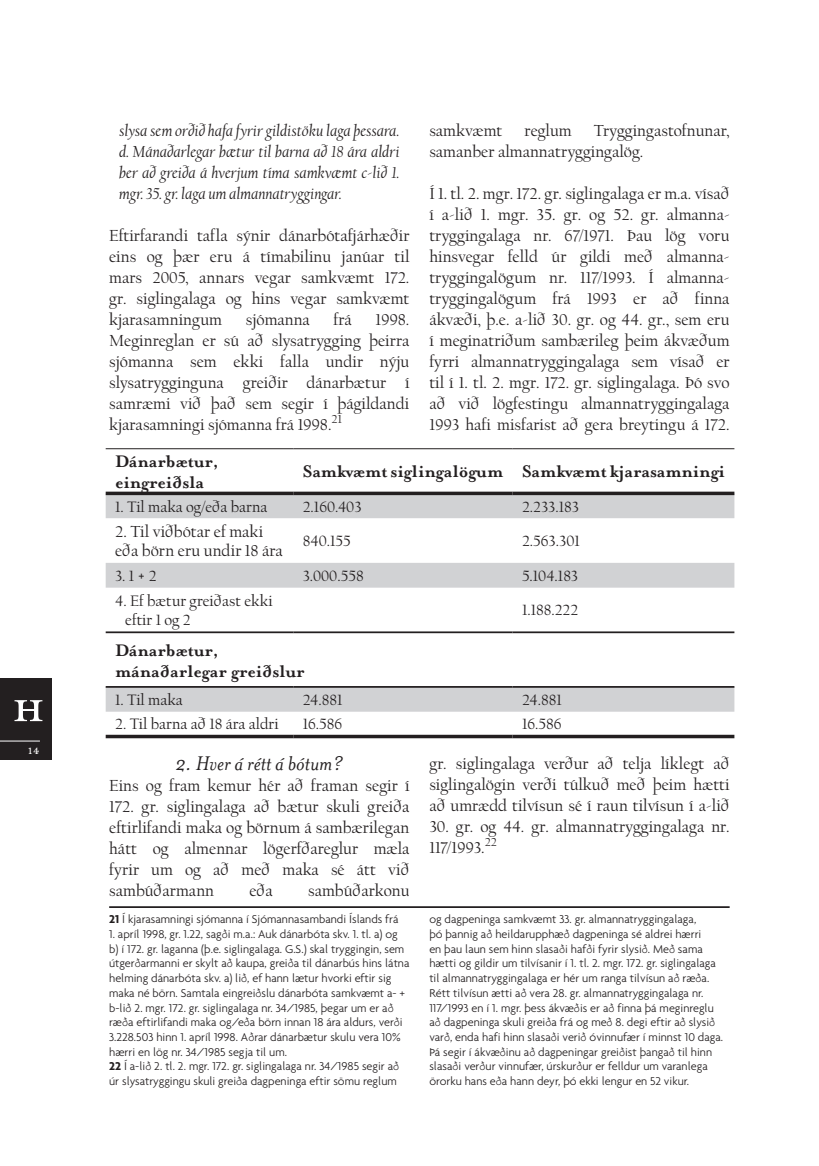
<style>
.page{position:relative;width:819px;height:1166px;background:#fff}
.page>*{position:absolute;margin:0;border:0;box-sizing:border-box;transform-origin:0 0}
.t1{font:63px "Mrs Eaves Petite Caps";color:#fff}
.t2{font:italic 22.75px "Mrs Eaves";color:#231f20}
.t3{font:700 19.25px/21px "Mrs Eaves";color:#231f20}
.t4{font:16.62px/21px "FB Californian";color:#231f20;text-align:justify}
.t5{font:italic 16.62px/21px "FB Californian";color:#231f20;text-align:justify}
.t6{font:15.75px/18.9px "FB Californian";color:#231f20}
.t7{font:14px "Mrs Eaves Small Caps";color:#fff}
.t8{font:300 12.25px/14.7px "Agenda";color:#231f20}
.s1{font-weight:700}
</style>
<div class="page">
<div style="left:0;top:678px;width:52px;height:81px;background:#231f20"></div>
<hr style="left:0;top:740px;width:40px;height:1px;background:#fff">
<hr style="left:109px;top:906px;width:620px;height:2px;background:#231f20">
<svg style="left:106px;top:495px;width:628px;height:217px"></svg>
<hr style="left:106px;top:492px;width:187px;height:3px;background:#231f20">
<hr style="left:293px;top:492px;width:219px;height:3px;background:#231f20">
<hr style="left:512px;top:492px;width:222px;height:3px;background:#231f20">
<hr style="left:106px;top:448px;width:187px;height:1px;background:#231f20">
<hr style="left:293px;top:448px;width:219px;height:1px;background:#231f20">
<hr style="left:512px;top:448px;width:222px;height:1px;background:#231f20">
<hr style="left:106px;top:631px;width:187px;height:2px;background:#231f20">
<hr style="left:293px;top:631px;width:219px;height:2px;background:#231f20">
<hr style="left:512px;top:631px;width:222px;height:2px;background:#231f20">
<hr style="left:106px;top:686px;width:187px;height:2px;background:#231f20">
<hr style="left:293px;top:686px;width:219px;height:2px;background:#231f20">
<hr style="left:512px;top:686px;width:222px;height:2px;background:#231f20">
<hr style="left:106px;top:735px;width:187px;height:3px;background:#231f20">
<hr style="left:293px;top:735px;width:219px;height:3px;background:#231f20">
<hr style="left:512px;top:735px;width:222px;height:3px;background:#231f20">
<h1 class="t1" style="left:12px;top:670px;width:35px">h</h1>
<p class="t7" style="left:27px;top:742px;width:14px">14</p>
<p class="t5" style="left:119px;top:121px;width:282px">slysa sem orðið hafa fyrir gildistöku laga þessara. d. Mánaðarlegar bætur til barna að 18 ára aldri ber að greiða á hverjum tíma samkvæmt c-lið 1. mgr. 35. gr. laga um almannatryggingar.</p>
<p class="t4" style="left:109px;top:226px;width:302px">Eftirfarandi tafla sýnir dánarbótafjárhæðir eins og þær eru á tímabilinu janúar til mars 2005, annars vegar samkvæmt 172. gr. siglingalaga og hins vegar samkvæmt kjarasamningum</p>
<p class="t4" style="left:246px;top:310px;width:66px">sjómanna</p>
<p class="t4" style="left:333px;top:310px;width:20px">frá</p>
<p class="t4" style="left:109px;top:310px;width:302px;text-indent:266px">1998.<br>Meginreglan er sú að slysatrygging þeirra sjómanna sem ekki falla undir nýju slysatrygginguna greiðir dánarbætur í samræmi við það sem segir í þágildandi kjarasamningi sjómanna frá 1998.<sup>21</sup></p>
<p class="t4" style="left:429px;top:121px;width:75px">samkvæmt</p>
<p class="t4" style="left:524px;top:121px;width:49px">reglum</p>
<p class="t4" style="left:429px;top:121px;width:302px;text-indent:165px">Tryggingastofnunar, samanber almannatryggingalög.</p>
<p class="t4" style="left:429px;top:184px;width:302px">Í 1. tl. 2. mgr. 172. gr. siglingalaga er m.a. vísað í a-lið 1. mgr. 35. gr. og 52. gr. almanna&shy;tryggingalaga nr. 67/1971. Þau lög voru hinsvegar felld úr gildi með almanna&shy;tryggingalögum nr. 117/1993. Í almanna&shy;tryggingalögum frá 1993 er að finna ákvæði, þ.e. a-lið 30. gr. og 44. gr., sem eru í meginatriðum sambærileg þeim ákvæðum fyrri almannatryggingalaga sem vísað er til í 1. tl. 2. mgr. 172. gr. siglingalaga. Þó svo að við lögfestingu almannatryggingalaga 1993 hafi misfarist að gera breytingu á 172.</p>
<p class="t3" style="left:115px;top:451px;width:105px">Dánarbætur, eingreiðsla</p>
<p class="t3" style="left:303px;top:461px;width:423px">Samkvæmt siglingalögum Samkvæmt kjarasamningi</p>
<p class="t6" style="left:115px;top:498px;width:154px">1. Til maka og/eða barna</p>
<p class="t6" style="left:303px;top:498px;width:60px">2.160.403</p>
<p class="t6" style="left:522px;top:498px;width:58px">2.233.183</p>
<p class="t4" style="left:115px;top:523px;width:169px;line-height:18.9px">2. Til viðbótar ef maki eða börn eru undir 18 ára</p>
<p class="t6" style="left:303px;top:532px;width:49px">840.155</p>
<p class="t6" style="left:522px;top:532px;width:59px">2.563.301</p>
<p class="t6" style="left:115px;top:567px;width:43px">3. 1 + 2</p>
<p class="t6" style="left:303px;top:567px;width:62px">3.000.558</p>
<p class="t6" style="left:522px;top:567px;width:58px">5.104.183</p>
<p class="t6" style="left:125px;top:592px;width:149px;text-indent:-10px">4. Ef bætur greiðast ekki eftir 1 og 2</p>
<p class="t6" style="left:522px;top:601px;width:58px">1.188.222</p>
<p class="t3" style="left:115px;top:640px;width:191px">Dánarbætur, mánaðarlegar greiðslur</p>
<p class="t6" style="left:115px;top:691px;width:69px">1. Til maka</p>
<p class="t6" style="left:303px;top:691px;width:41px">24.881</p>
<p class="t6" style="left:522px;top:691px;width:41px">24.881</p>
<p class="t6" style="left:115px;top:715px;width:165px">2. Til barna að 18 ára aldri</p>
<p class="t6" style="left:303px;top:715px;width:41px">16.586</p>
<p class="t6" style="left:522px;top:715px;width:41px">16.586</p>
<h2 class="t2" style="left:175px;top:751px;width:170px">2. Hver á rétt á bótum?</h2>
<p class="t4" style="left:109px;top:776px;width:302px">Eins og fram kemur hér að framan segir í 172. gr. siglingalaga að bætur skuli greiða eftirlifandi maka og börnum á sambærilegan hátt og almennar lögerfðareglur mæla fyrir um og að með maka sé átt við sambúðarmann</p>
<p class="t4" style="left:249px;top:881px;width:25px">eða</p>
<p class="t4" style="left:308px;top:881px;width:103px">sambúðarkonu</p>
<p class="t8" style="left:109px;top:912px;width:291px"><span class="s1">21</span> Í kjarasamningi sjómanna í Sjómannasambandi Íslands frá</p>
<p class="t8" style="left:109px;top:926px;width:302px">1. apríl 1998, gr. 1.22, sagði m.a.: Auk dánarbóta skv. 1. tl. a) og b) í 172. gr. laganna (þ.e. siglingalaga. G.S.) skal tryggingin, sem útgerðarmanni er skylt að kaupa, greiða til dánarbús hins látna helming dánarbóta skv. a) lið, ef hann lætur hvorki eftir sig maka né börn. Samtala eingreiðslu dánarbóta samkvæmt a- + b-lið 2. mgr. 172. gr. siglingalaga nr. 34/1985, þegar um er að ræða eftirlifandi maka og/eða börn innan 18 ára aldurs, verði 3.228.503 hinn 1. apríl 1998. Aðrar dánarbætur skulu vera 10% hærri en lög nr. 34/1985 segja til um.<br><span class="s1">22</span> Í a-lið 2. tl. 2. mgr. 172. gr. siglingalaga nr. 34/1985 segir að úr slysatryggingu skuli greiða dagpeninga eftir sömu reglum</p>
<p class="t4" style="left:429px;top:754px;width:302px">gr. siglingalaga verður að telja líklegt að siglingalögin verði túlkuð með þeim hætti að umrædd tilvísun sé í raun tilvísun í a-lið</p>
<p class="t4" style="left:429px;top:817px;width:302px">30. gr. og 44. gr. almannatryggingalaga nr.<br>117/1993.<sup>22</sup></p>
<p class="t8" style="left:429px;top:912px;width:295px">og dagpeninga samkvæmt 33. gr. almannatryggingalaga,<br>þó þannig að heildarupphæð dagpeninga sé aldrei hærri<br>en þau laun sem hinn slasaði hafði fyrir slysið. Með sama hætti og gildir um tilvísanir í 1. tl. 2. mgr. 172. gr. siglingalaga til almannatryggingalaga er hér um ranga tilvísun að ræða.<br>Rétt tilvísun ætti að vera 28. gr. almannatryggingalaga nr.<br>117/1993 en í 1. mgr. þess ákvæðis er að finna þá meginreglu að dagpeninga skuli greiða frá og með 8. degi eftir að slysið varð, enda hafi hinn slasaði verið óvinnufær í minnst 10 daga.<br>Þá segir í ákvæðinu að dagpeningar greiðist þangað til hinn slasaði verður vinnufær, úrskurður er felldur um varanlega örorku hans eða hann deyr, þó ekki lengur en 52 vikur.</p>
</div>
